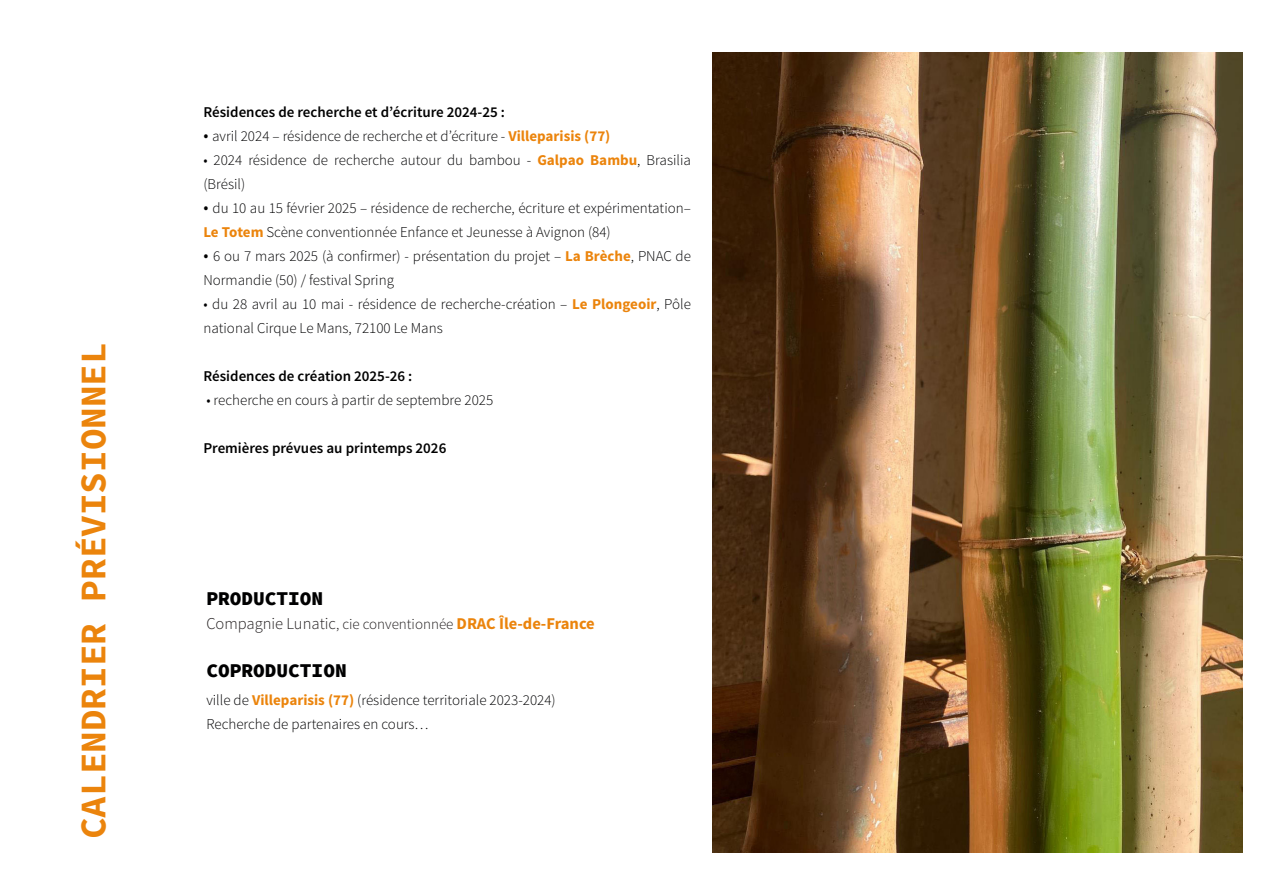
<style>
.page{position:relative;width:1263px;height:893px;background:#fff}
.page>*{position:absolute;margin:0;border:0;box-sizing:border-box;transform-origin:0 0}
.TITRE-PAGE_HAUT_titr{font:700 36px "Source Code Pro";color:#eb840c}
.SECTION-partenaires{font:900 19.5px "Source Code Pro";color:#000001}
.CONTENU-nom-partenai{font:300 15px/24px "Source Sans Pro";color:#000002}
.CONTENU-nom-partenai-2{font:600 15px "Source Sans Pro";color:#000}
.SECTION-partenaires-2{font:300 15px "Source Sans Pro";color:#231f20}
.s1{font-size:18px;color:#000}
.s2{font-weight:700;color:#eb840c}
.s3{font-size:16.5px}
.s4{font-weight:700;font-size:16.5px;color:#eb840c}
</style>
<div class="page">
<img style="left:713px;top:52px;width:529px;height:800px">
<p class="TITRE-PAGE_HAUT_titr" style="left:70px;top:839px;width:498px;rotate:-90deg">CALENDRIER PRÉVISIONNEL</p>
<p class="CONTENU-nom-partenai-2" style="left:203px;top:102px;width:303px">Résidences de recherche et d’écriture 2024-25 :</p>
<p class="CONTENU-nom-partenai" style="left:203px;top:124px;width:409px"><span class="s1">•</span> avril 2024 – résidence de recherche et d’écriture - <span class="s2">Villeparisis (77)</span></p>
<p class="CONTENU-nom-partenai" style="left:203px;top:148px;width:489px">• 2024 résidence de recherche autour du bambou - <span class="s2">Galpao Bambu</span>, Brasilia (Brésil)</p>
<p class="CONTENU-nom-partenai" style="left:203px;top:196px;width:489px"><span class="s1">•</span> du 10 au 15 février 2025 – résidence de recherche, écriture et expérimentation–<br><span class="s2">Le Totem</span> Scène conventionnée Enfance et Jeunesse à Avignon (84)</p>
<p class="CONTENU-nom-partenai" style="left:203px;top:244px;width:489px"><span class="s1">•</span> 6 ou 7 mars 2025 (à confirmer) - présentation du projet – <span class="s2">La Brèche</span>, PNAC de<br>Normandie (50) / festival Spring</p>
<p class="CONTENU-nom-partenai" style="left:203px;top:292px;width:489px">• du 28 avril au 10 mai - résidence de recherche-création – <span class="s2">Le Plongeoir</span>, Pôle national Cirque Le Mans, 72100 Le Mans</p>
<p class="CONTENU-nom-partenai-2" style="left:203px;top:366px;width:211px">Résidences de création 2025-26 :</p>
<p class="CONTENU-nom-partenai" style="left:206px;top:388px;width:288px">• recherche en cours à partir de septembre 2025</p>
<p class="CONTENU-nom-partenai-2" style="left:203px;top:438px;width:244px">Premières prévues au printemps 2026</p>
<p class="SECTION-partenaires" style="left:206px;top:585px;width:118px">PRODUCTION</p>
<p class="SECTION-partenaires-2" style="left:206px;top:615px;width:390px"><span class="s3">Compagnie Lunatic</span>, cie conventionnée <span class="s4">DRAC Île-de-France</span></p>
<p class="SECTION-partenaires" style="left:206px;top:657px;width:142px">COPRODUCTION</p>
<p class="CONTENU-nom-partenai" style="left:206px;top:688px;width:351px">ville de <span class="s2">Villeparisis (77)</span> (résidence territoriale 2023-2024)</p>
<p class="CONTENU-nom-partenai" style="left:206px;top:712px;width:224px">Recherche de partenaires en cours…</p>
</div>
